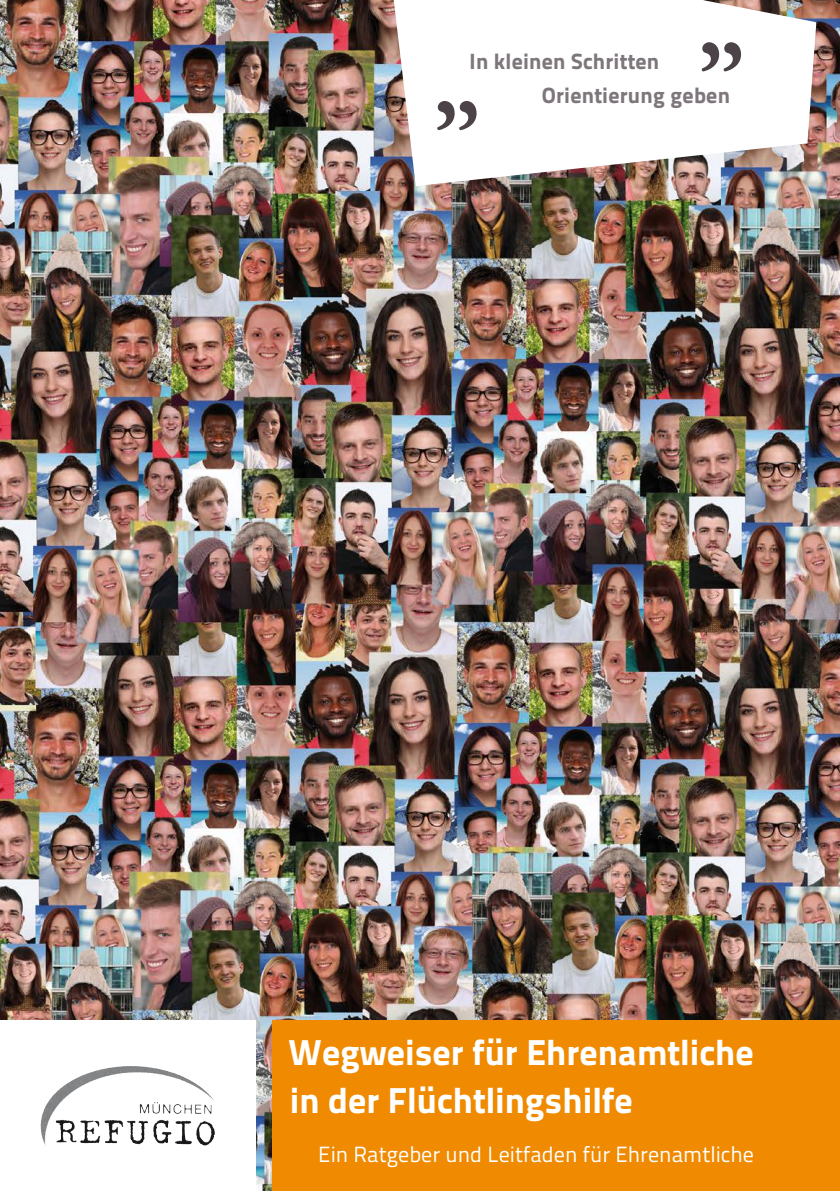
<style>
.page{position:relative;width:840px;height:1191px;background:#fff}
.page>*{position:absolute;margin:0;border:0;box-sizing:border-box;transform-origin:0 0}
.t1{font:700 100px "Adobe Garamond Pro";color:#4b4348}
.t2{font:36px/48px "Titillium Text 25 L 999 wt";color:#fff}
.t3{font:22px "Titillium Text 25 L 400 wt";color:#fff}
.t4{font:22px "Titillium Text 25 L 999 wt";letter-spacing:.01em;color:#7d767b}
</style>
<div class="page">
<img style="left:0;top:0;width:839px;height:1191px">
<div style="left:0;top:1020px;width:255px;height:171px;background:#fff"></div>
<img style="left:86px;top:1066px;width:41px;height:8px">
<div style="left:272px;top:1020px;width:567px;height:171px;background:#f08a00"></div>
<svg style="left:393px;top:0;width:422px;height:186px"></svg>
<h1 class="t1" style="left:697px;top:22px;width:49px">”</h1>
<p class="t4" style="left:469px;top:44px;width:191px">In kleinen Schritten</p>
<h1 class="t1" style="left:433px;top:28px;width:49px">„</h1>
<p class="t4" style="left:541px;top:78px;width:190px">Orientierung geben</p>
<p class="t2" style="left:288px;top:1026px;width:466px">Wegweiser für Ehrenamtliche in der Flüchtlingshilfe</p>
<p class="t3" style="left:318px;top:1138px;width:437px">Ein Ratgeber und Leitfaden für Ehrenamtliche</p>
</div>
